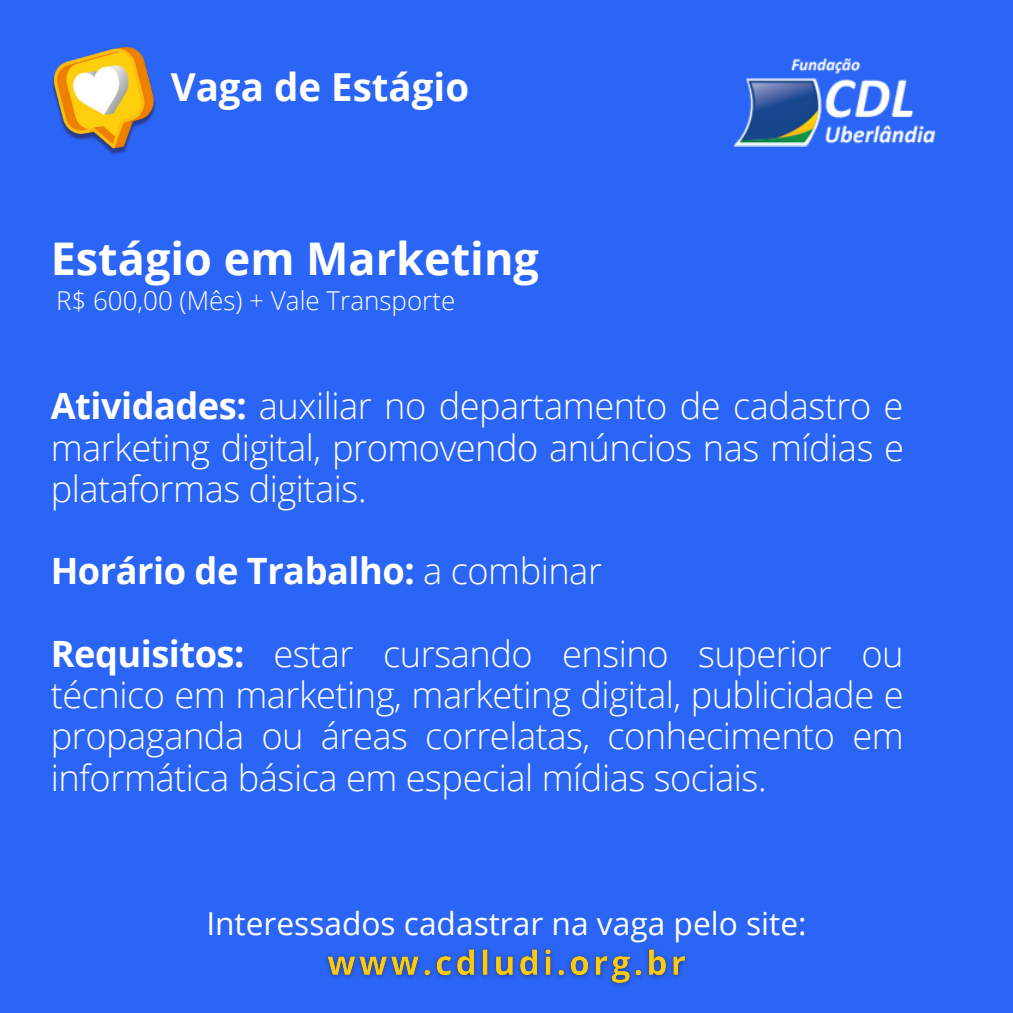
<style>
.page{position:relative;width:1013px;height:1013px;background:#fff}
.page>*{position:absolute;margin:0;border:0;box-sizing:border-box;transform-origin:0 0}
.t1{font:700 45px "Open Sans";color:#fff}
.t2{font:700 38.5px "Open Sans";color:#fff}
.t3{font:300 36.25px/41.2px "Open Sans";letter-spacing:-.015em;color:#fff;text-align:justify}
.t4{font:700 36.25px "Open Sans";letter-spacing:-.015em;color:#fff}
.t5{font:31.62px "Open Sans";color:#fff}
.t6{font:300 26px "Open Sans";color:#fff}
.s1{font-weight:700}
.s2{font-weight:300}
</style>
<div class="page">
<div style="left:0;top:1px;width:1012px;height:1011px;background:#2b65f6"></div>
<img style="left:733px;top:58px;width:202px;height:88px">
<img style="left:51px;top:47px;width:107px;height:110px">
<img style="left:319px;top:931px;width:378px;height:63px">
<p class="t2" style="left:171px;top:60px;width:300px">Vaga de Estágio</p>
<p class="t1" style="left:51px;top:227px;width:490px">Estágio em Marketing</p>
<p class="t6" style="left:56px;top:282px;width:401px">R$ 600,00 (Mês) + Vale Transporte</p>
<p class="t3" style="left:51px;top:384px;width:854px"><span class="s1">Atividades:</span> auxiliar no departamento de cadastro e marketing digital, promovendo anúncios nas mídias e plataformas digitais.</p>
<p class="t4" style="left:51px;top:545px;width:553px">Horário de Trabalho: <span class="s2">a combinar</span></p>
<p class="t3" style="left:51px;top:632px;width:854px"><span class="s1">Requisitos:</span> estar cursando ensino superior ou técnico em marketing, marketing digital, publicidade e propaganda ou áreas correlatas, conhecimento em informática básica em especial mídias sociais.</p>
<p class="t5" style="left:206px;top:901px;width:602px">Interessados cadastrar na vaga pelo site:</p>
</div>
